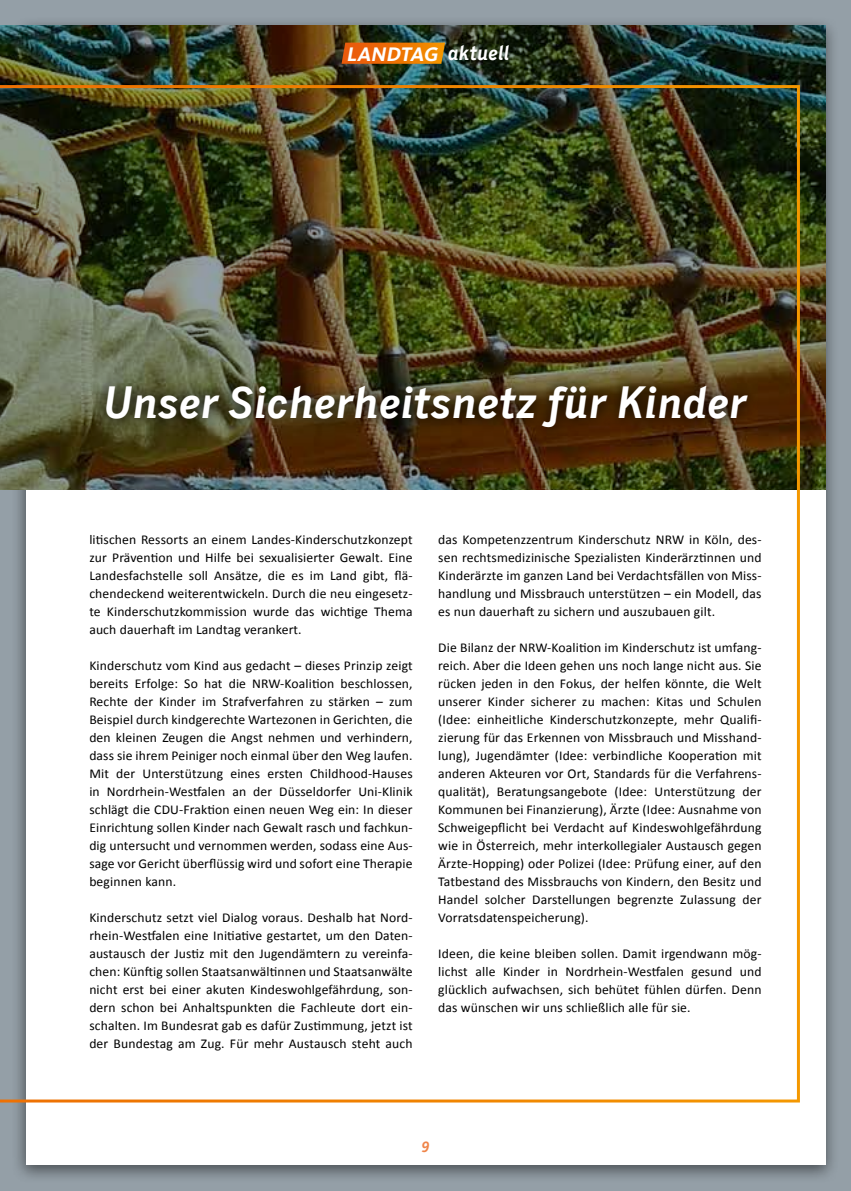
<style>
.page{position:relative;width:851px;height:1191px;background:#fff}
.page>*{position:absolute;margin:0;border:0;box-sizing:border-box;transform-origin:0 0}
.t1{font:italic 700 45px "CDU Skopex";color:#fff}
.t2{font:italic 700 20.4px "CDU Kievit Tab";color:#fff}
.t3{font:italic 700 15px "CDU Skopex";color:#ea5b0b}
.t4{font:13.5px/18px "Calibri";letter-spacing:.01em;color:#000;text-align:justify}
.s1{font-family:"CDU Skopex";font-size:20.85px}
</style>
<div class="page">
<div style="left:0;top:0;width:850px;height:1191px;background:#949fa7"></div>
<div style="left:11px;top:15px;width:828px;height:1168px;background:#000;opacity:.5"></div>
<div style="left:26px;top:26px;width:799px;height:1139px;background:#fff"></div>
<img style="left:0;top:26px;width:825px;height:464px">
<img style="left:0;top:85px;width:799px;height:1017px">
<svg style="left:92px;top:372px;width:668px;height:68px;background:#463619"></svg>
<svg style="left:341px;top:43px;width:104px;height:21px;background:#e46f07"></svg>
<h2 class="t2" style="left:346px;top:42px;width:165px">LANDTAG <span class="s1">aktuell</span></h2>
<h1 class="t1" style="left:104px;top:376px;width:645px">Unser Sicherheitsnetz für Kinder</h1>
<p class="t4" style="left:89px;top:530px;width:325px">litischen Ressorts an einem Landes-Kinderschutzkonzept zur Prävention und Hilfe bei sexualisierter Gewalt. Eine Landesfachstelle soll Ansätze, die es im Land gibt, flä&shy;chendeckend weiterentwickeln. Durch die neu eingesetz&shy;te Kinderschutzkommission wurde das wichtige Thema auch dauerhaft im Landtag verankert.</p>
<p class="t4" style="left:89px;top:656px;width:325px">Kinderschutz vom Kind aus gedacht – dieses Prinzip zeigt bereits Erfolge: So hat die NRW-Koalition beschlossen, Rechte der Kinder im Strafverfahren zu stärken – zum Beispiel durch kindgerechte Wartezonen in Gerichten, die den kleinen Zeugen die Angst nehmen und verhindern, dass sie ihrem Peiniger noch einmal über den Weg laufen.<br>Mit der Unterstützung eines ersten Childhood-Hauses in Nordrhein-Westfalen an der Düsseldorfer Uni-Klinik schlägt die CDU-Fraktion einen neuen Weg ein: In dieser Einrichtung sollen Kinder nach Gewalt rasch und fachkun&shy;dig untersucht und vernommen werden, sodass eine Aus&shy;sage vor Gericht überflüssig wird und sofort eine Therapie beginnen kann.</p>
<p class="t4" style="left:89px;top:908px;width:325px">Kinderschutz setzt viel Dialog voraus. Deshalb hat Nord&shy;rhein-Westfalen eine Initiative gestartet, um den Daten&shy;austausch der Justiz mit den Jugendämtern zu vereinfa&shy;chen: Künftig sollen Staatsanwältinnen und Staatsanwälte nicht erst bei einer akuten Kindeswohlgefährdung, son&shy;dern schon bei Anhaltspunkten die Fachleute dort ein&shy;schalten. Im Bundesrat gab es dafür Zustimmung, jetzt ist der Bundestag am Zug. Für mehr Austausch steht auch</p>
<p class="t4" style="left:438px;top:530px;width:325px">das Kompetenzzentrum Kinderschutz NRW in Köln, des&shy;sen rechtsmedizinische Spezialisten Kinderärztinnen und Kinderärzte im ganzen Land bei Verdachtsfällen von Miss&shy;handlung und Missbrauch unterstützen – ein Modell, das es nun dauerhaft zu sichern und auszubauen gilt.</p>
<p class="t4" style="left:438px;top:638px;width:325px">Die Bilanz der NRW-Koalition im Kinderschutz ist umfang&shy;reich. Aber die Ideen gehen uns noch lange nicht aus. Sie rücken jeden in den Fokus, der helfen könnte, die Welt unserer Kinder sicherer zu machen: Kitas und Schulen (Idee: einheitliche Kinderschutzkonzepte, mehr Qualifi&shy;zierung für das Erkennen von Missbrauch und Misshand&shy;lung), Jugendämter (Idee: verbindliche Kooperation mit anderen Akteuren vor Ort, Standards für die Verfahrens&shy;qualität), Beratungsangebote (Idee: Unterstützung der Kommunen bei Finanzierung), Ärzte (Idee: Ausnahme von Schweigepflicht bei Verdacht auf Kindeswohlgefährdung wie in Österreich, mehr interkollegialer Austausch gegen Ärzte-Hopping) oder Polizei (Idee: Prüfung einer, auf den Tatbestand des Missbrauchs von Kindern, den Besitz und Handel solcher Darstellungen begrenzte Zulassung der Vorratsdatenspeicherung).</p>
<p class="t4" style="left:438px;top:944px;width:325px">Ideen, die keine bleiben sollen. Damit irgendwann mög&shy;lichst alle Kinder in Nordrhein-Westfalen gesund und glücklich aufwachsen, sich behütet fühlen dürfen. Denn das wünschen wir uns schließlich alle für sie.</p>
<p class="t3" style="left:421px;top:1138px;width:10px">9</p>
</div>
